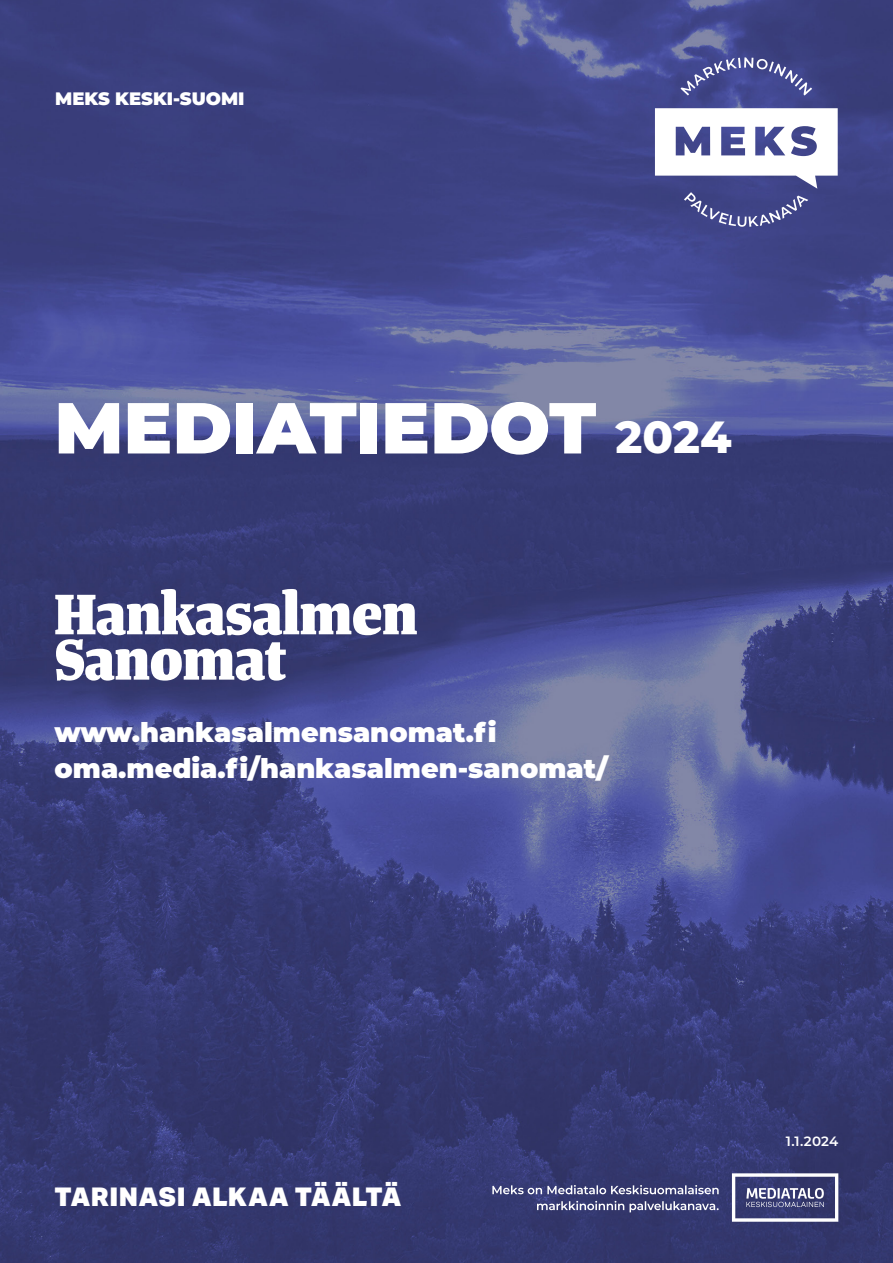
<style>
.page{position:relative;width:893px;height:1263px;background:#fff}
.page>*{position:absolute;margin:0;border:0;box-sizing:border-box;transform-origin:0 0}
.t1{font:900 72px "Montserrat";color:#fff}
.t2{font:900 27px/36px "Montserrat";color:#fff}
.t3{font:900 25.65px "Aktiv Grotesk";letter-spacing:.01em;color:#fff}
.t4{font:900 18px "Montserrat";color:#fff}
.t5{font:600 13.5px "Montserrat";color:#fff}
.s1{font-weight:800;font-size:45px}
</style>
<div class="page">
<img style="left:0;top:0;width:893px;height:1263px">
<svg style="left:680px;top:57px;width:132px;height:39px;background:#565b9b"></svg>
<svg style="left:655px;top:108px;width:183px;height:119px"></svg>
<svg style="left:492px;top:1185px;width:227px;height:9px"></svg>
<svg style="left:537px;top:1201px;width:182px;height:11px;background:#6c6f96"></svg>
<svg style="left:732px;top:1173px;width:106px;height:49px"></svg>
<svg style="left:55px;top:589px;width:362px;height:92px"></svg>
<p class="t4" style="left:55px;top:85px;width:191px">MEKS KESKI-SUOMI</p>
<h1 class="t1" style="left:55px;top:374px;width:679px">MEDIATIEDOT <span class="s1">2024</span></h1>
<p class="t2" style="left:55px;top:712px;width:555px">www.hankasalmensanomat.fi oma.media.fi/hankasalmen-sanomat/</p>
<p class="t3" style="left:55px;top:1182px;width:349px">TARINASI ALKAA TÄÄLTÄ</p>
<p class="t5" style="left:786px;top:1131px;width:54px">1.1.2024</p>
</div>
